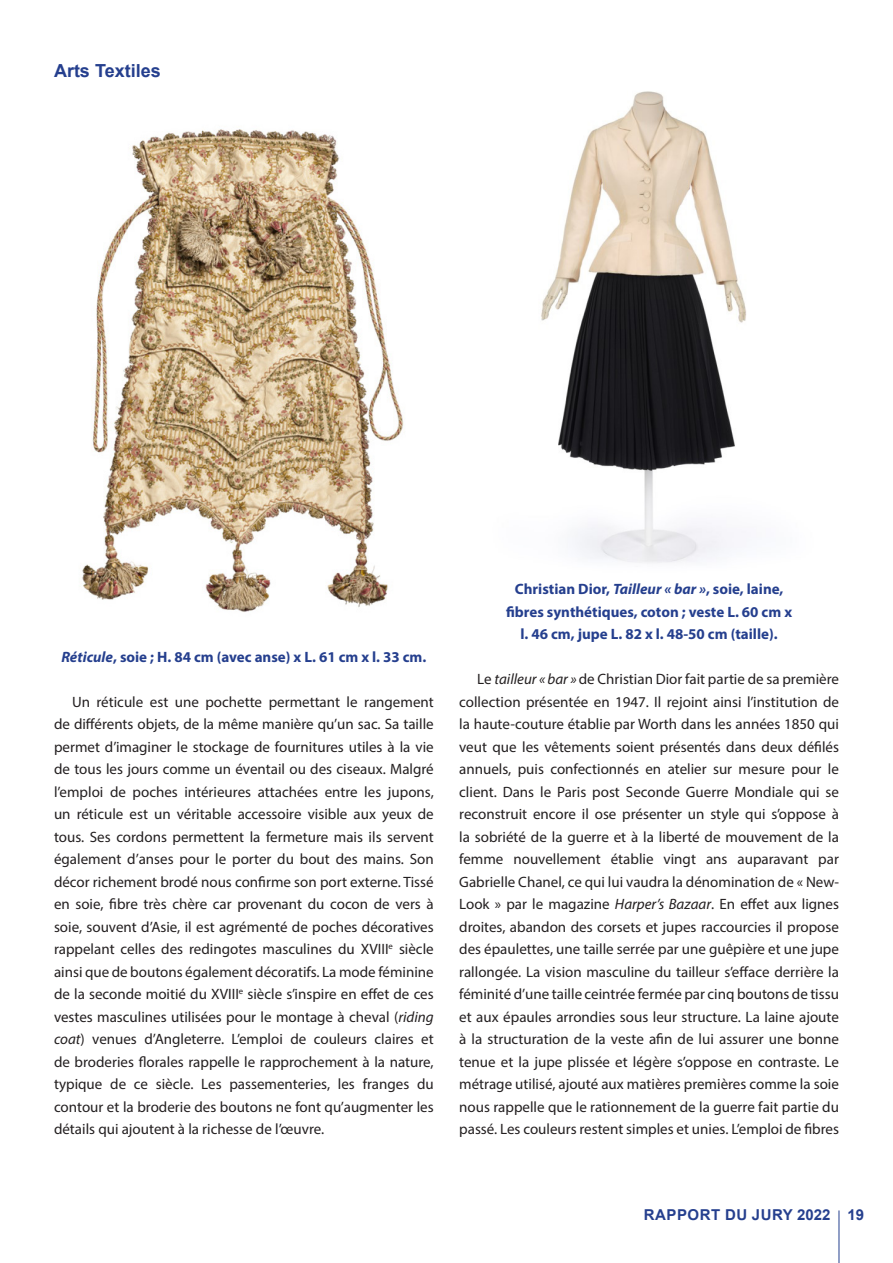
<style>
.page{position:relative;width:893px;height:1263px;background:#fff}
.page>*{position:absolute;margin:0;border:0;box-sizing:border-box;transform-origin:0 0}
.SUBPART{font:700 18px "Arial";color:#253f8e}
.t1{font:15px/22.5px "Myriad Pro";color:#231f20;text-align:justify}
.LEGEND{font:700 15px/22.5px "Myriad Pro";color:#253f8e;text-align:center}
.t2{font:700 15px "Arial";color:#253f8e}
.s1{font-style:italic}
</style>
<div class="page">
<hr style="left:839px;top:1210px;width:1px;height:53px;background:#253f8e">
<img style="left:82px;top:129px;width:322px;height:483px">
<img style="left:541px;top:91px;width:205px;height:472px">
<p class="SUBPART" style="left:54px;top:57px;width:108px">Arts Textiles</p>
<p class="LEGEND" style="left:61px;top:645px;width:366px"><span class="s1">Réticule</span>, soie ; H. 84 cm (avec anse) x L. 61 cm x l. 33 cm.</p>
<p class="t1" style="left:54px;top:690px;width:381px;text-indent:18px">Un réticule est une pochette permettant le rangement de différents objets, de la même manière qu’un sac. Sa taille permet d’imaginer le stockage de fournitures utiles à la vie de tous les jours comme un éventail ou des ciseaux. Malgré l’emploi de poches intérieures attachées entre les jupons, un réticule est un véritable accessoire visible aux yeux de tous. Ses cordons permettent la fermeture mais ils servent également d’anses pour le porter du bout des mains. Son décor richement brodé nous confirme son port externe. Tissé en soie, fibre très chère car provenant du cocon de vers à soie, souvent d’Asie, il est agrémenté de poches décoratives rappelant celles des redingotes masculines du XVIII<sup>e</sup> siècle ainsi que de boutons également décoratifs. La mode féminine de la seconde moitié du XVIII<sup>e</sup> siècle s’inspire en effet de ces vestes masculines utilisées pour le montage à cheval (<span class="s1">riding coat</span>) venues d’Angleterre. L’emploi de couleurs claires et de broderies florales rappelle le rapprochement à la nature, typique de ce siècle. Les passementeries, les franges du contour et la broderie des boutons ne font qu’augmenter les détails qui ajoutent à la richesse de l’œuvre.</p>
<p class="LEGEND" style="left:506px;top:577px;width:287px">Christian Dior, <span class="s1">Tailleur « bar »</span>, soie, laine, fibres synthétiques, coton ; veste L. 60 cm x l. 46 cm, jupe L. 82 x l. 48-50 cm (taille).</p>
<p class="t1" style="left:459px;top:667px;width:381px;text-indent:18px">Le <span class="s1">tailleur « bar »</span> de Christian Dior fait partie de sa première collection présentée en 1947. Il rejoint ainsi l’institution de la haute-couture établie par Worth dans les années 1850 qui veut que les vêtements soient présentés dans deux défilés annuels, puis confectionnés en atelier sur mesure pour le client. Dans le Paris post Seconde Guerre Mondiale qui se reconstruit encore il ose présenter un style qui s’oppose à la sobriété de la guerre et à la liberté de mouvement de la femme nouvellement établie vingt ans auparavant par Gabrielle Chanel, ce qui lui vaudra la dénomination de « New-Look » par le magazine <span class="s1">Harper’s Bazaar</span>. En effet aux lignes droites, abandon des corsets et jupes raccourcies il propose des épaulettes, une taille serrée par une guêpière et une jupe rallongée. La vision masculine du tailleur s’efface derrière la féminité d’une taille ceintrée fermée par cinq boutons de tissu et aux épaules arrondies sous leur structure. La laine ajoute à la structuration de la veste afin de lui assurer une bonne tenue et la jupe plissée et légère s’oppose en contraste. Le métrage utilisé, ajouté aux matières premières comme la soie nous rappelle que le rationnement de la guerre fait partie du passé. Les couleurs restent simples et unies. L’emploi de fibres</p>
<p class="t2" style="left:644px;top:1204px;width:24px">Rapport</p>
<p class="t2" style="left:725px;top:1204px;width:48px">du Jury</p>
<p class="t2" style="left:797px;top:1204px;width:69px">2022 19</p>
</div>
